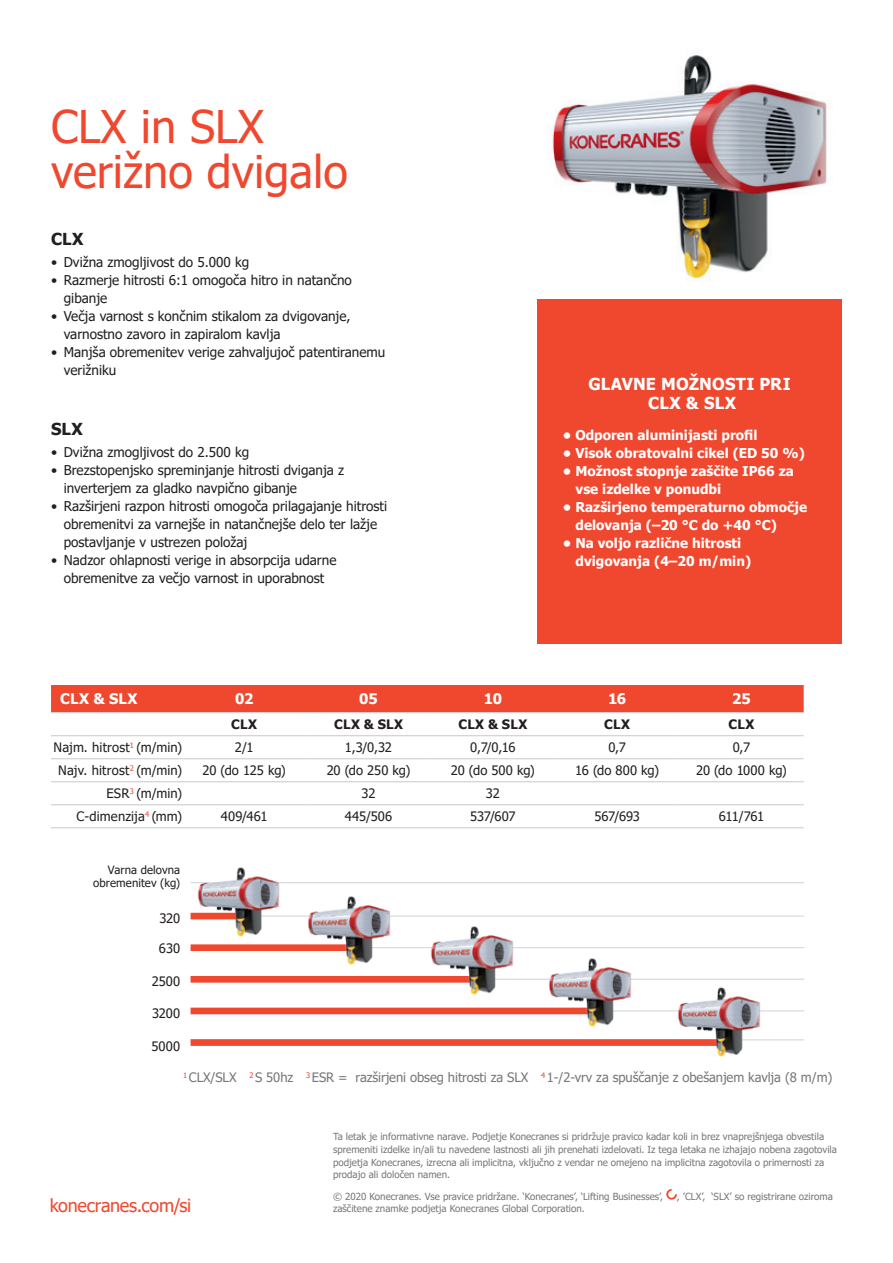
<style>
.page{position:relative;width:893px;height:1263px;background:#fff}
.page>*{position:absolute;margin:0;border:0;box-sizing:border-box;transform-origin:0 0}
.t1{font:45px/45px "Tahoma";color:#ef482f}
.t2{font:18px "Tahoma";letter-spacing:-.015em;color:#ef482f}
.t3{font:700 16.5px/18.8px "Tahoma";letter-spacing:.015em;color:#fff;text-align:center}
.t4{font:700 16.5px "Tahoma";letter-spacing:.02em;color:#231f20}
.t5{font:700 14.55px "Tahoma";color:#fff}
.t6{font:13.5px/18px "Tahoma";color:#231f20}
.t7{font:700 13.5px/18px "Tahoma";color:#fff}
.t8{font:13.05px "Tahoma";letter-spacing:.005em;color:#231f20}
.t9{font:13.05px "Tahoma";letter-spacing:-.005em;color:#76787b}
.t10{font:700 13.05px "Tahoma";letter-spacing:.03em;color:#231f20}
.t11{font:11.4px/13px "Tahoma";letter-spacing:.01em;color:#231f20;text-align:right}
.t12{font:9.75px/12.8px "Tahoma";color:#76787b}
</style>
<div class="page">
<svg style="left:666px;top:1189px;width:11px;height:10px"></svg>
<img style="left:552px;top:55px;width:275px;height:226px">
<hr style="left:191px;top:882px;width:613px;height:1px;background:#d1d2d4">
<hr style="left:191px;top:1039px;width:613px;height:1px;background:#d1d2d4">
<hr style="left:191px;top:916px;width:613px;height:1px;background:#d1d2d4">
<hr style="left:191px;top:947px;width:613px;height:1px;background:#d1d2d4">
<hr style="left:191px;top:979px;width:613px;height:1px;background:#d1d2d4">
<hr style="left:191px;top:1010px;width:613px;height:1px;background:#d1d2d4">
<div style="left:191px;top:944px;width:177px;height:7px;background:#ef482f"></div>
<div style="left:191px;top:976px;width:297px;height:7px;background:#ef482f"></div>
<div style="left:191px;top:1007px;width:417px;height:7px;background:#ef482f"></div>
<div style="left:191px;top:1039px;width:544px;height:7px;background:#ef482f"></div>
<img style="left:191px;top:867px;width:95px;height:70px">
<img style="left:302px;top:896px;width:94px;height:69px">
<img style="left:425px;top:926px;width:94px;height:69px">
<img style="left:543px;top:958px;width:94px;height:69px">
<img style="left:672px;top:987px;width:94px;height:70px">
<div style="left:537px;top:299px;width:305px;height:345px;background:#ef482f"></div>
<div style="left:51px;top:685px;width:753px;height:27px;background:#ef482f"></div>
<hr style="left:51px;top:712px;width:131px;height:1px;background:#d1d2d4">
<hr style="left:182px;top:712px;width:124px;height:1px;background:#d1d2d4">
<hr style="left:306px;top:712px;width:125px;height:1px;background:#d1d2d4">
<hr style="left:431px;top:712px;width:124px;height:1px;background:#d1d2d4">
<hr style="left:555px;top:712px;width:124px;height:1px;background:#d1d2d4">
<hr style="left:679px;top:712px;width:125px;height:1px;background:#d1d2d4">
<hr style="left:51px;top:735px;width:131px;height:1px;background:#d1d2d4">
<hr style="left:182px;top:735px;width:124px;height:1px;background:#d1d2d4">
<hr style="left:306px;top:735px;width:125px;height:1px;background:#d1d2d4">
<hr style="left:431px;top:735px;width:124px;height:1px;background:#d1d2d4">
<hr style="left:555px;top:735px;width:124px;height:1px;background:#d1d2d4">
<hr style="left:679px;top:735px;width:125px;height:1px;background:#d1d2d4">
<hr style="left:51px;top:758px;width:131px;height:1px;background:#d1d2d4">
<hr style="left:182px;top:758px;width:124px;height:1px;background:#d1d2d4">
<hr style="left:306px;top:758px;width:125px;height:1px;background:#d1d2d4">
<hr style="left:431px;top:758px;width:124px;height:1px;background:#d1d2d4">
<hr style="left:555px;top:758px;width:124px;height:1px;background:#d1d2d4">
<hr style="left:679px;top:758px;width:125px;height:1px;background:#d1d2d4">
<hr style="left:51px;top:781px;width:131px;height:1px;background:#d1d2d4">
<hr style="left:182px;top:781px;width:124px;height:1px;background:#d1d2d4">
<hr style="left:306px;top:781px;width:125px;height:1px;background:#d1d2d4">
<hr style="left:431px;top:781px;width:124px;height:1px;background:#d1d2d4">
<hr style="left:555px;top:781px;width:124px;height:1px;background:#d1d2d4">
<hr style="left:679px;top:781px;width:125px;height:1px;background:#d1d2d4">
<hr style="left:51px;top:804px;width:131px;height:1px;background:#d1d2d4">
<hr style="left:182px;top:804px;width:124px;height:1px;background:#d1d2d4">
<hr style="left:306px;top:804px;width:125px;height:1px;background:#d1d2d4">
<hr style="left:431px;top:804px;width:124px;height:1px;background:#d1d2d4">
<hr style="left:555px;top:804px;width:124px;height:1px;background:#d1d2d4">
<hr style="left:679px;top:804px;width:125px;height:1px;background:#d1d2d4">
<hr style="left:51px;top:827px;width:131px;height:1px;background:#d1d2d4">
<hr style="left:182px;top:827px;width:124px;height:1px;background:#d1d2d4">
<hr style="left:306px;top:827px;width:125px;height:1px;background:#d1d2d4">
<hr style="left:431px;top:827px;width:124px;height:1px;background:#d1d2d4">
<hr style="left:555px;top:827px;width:124px;height:1px;background:#d1d2d4">
<hr style="left:679px;top:827px;width:125px;height:1px;background:#d1d2d4">
<h1 class="t1" style="left:51px;top:106px;width:298px">CLX in SLX verižno dvigalo</h1>
<p class="t4" style="left:51px;top:227px;width:34px">CLX</p>
<p class="t6" style="left:51px;top:254px;width:200px">• Dvižna zmogljivost do 5.000 kg</p>
<p class="t6" style="left:64px;top:272px;width:290px;text-indent:-13px">• Razmerje hitrosti 6:1 omogoča hitro in natančno gibanje</p>
<p class="t6" style="left:64px;top:308px;width:288px;text-indent:-13px">• Večja varnost s končnim stikalom za dvigovanje, varnostno zavoro in zapiralom kavlja</p>
<p class="t6" style="left:64px;top:344px;width:323px;text-indent:-13px">• Manjša obremenitev verige zahvaljujoč patentiranemu verižniku</p>
<p class="t4" style="left:51px;top:417px;width:33px">SLX</p>
<p class="t6" style="left:51px;top:444px;width:200px">• Dvižna zmogljivost do 2.500 kg</p>
<p class="t6" style="left:64px;top:462px;width:282px;text-indent:-13px">• Brezstopenjsko spreminjanje hitrosti dviganja z inverterjem za gladko navpično gibanje</p>
<p class="t6" style="left:64px;top:498px;width:325px;text-indent:-13px">• Razširjeni razpon hitrosti omogoča prilagajanje hitrosti obremenitvi za varnejše in natančnejše delo ter lažje postavljanje v ustrezen položaj</p>
<p class="t6" style="left:51px;top:552px;width:287px;text-align:center">• Nadzor ohlapnosti verige in absorpcija udarne obremenitve za večjo varnost in uporabnost</p>
<p class="t3" style="left:588px;top:375px;width:204px">GLAVNE MOŽNOSTI PRI<br>CLX &amp; SLX</p>
<p class="t7" style="left:563px;top:426px;width:196px">• Odporen aluminijasti profil</p>
<p class="t7" style="left:563px;top:444px;width:243px">• Visok obratovalni cikel (ED 50 %)</p>
<p class="t7" style="left:575px;top:462px;width:220px;text-indent:-13px">• Možnost stopnje zaščite IP66 za vse izdelke v ponudbi</p>
<p class="t7" style="left:575px;top:498px;width:233px;text-indent:-13px">• Razširjeno temperaturno območje delovanja (–20 °C do +40 °C)</p>
<p class="t7" style="left:575px;top:534px;width:177px;text-indent:-13px">• Na voljo različne hitrosti dvigovanja (4–20 m/min)</p>
<p class="t5" style="left:60px;top:689px;width:79px">CLX &amp; SLX</p>
<p class="t5" style="left:235px;top:689px;width:20px">02</p>
<p class="t5" style="left:359px;top:689px;width:20px">05</p>
<p class="t5" style="left:484px;top:689px;width:20px">10</p>
<p class="t5" style="left:608px;top:689px;width:20px">16</p>
<p class="t5" style="left:732px;top:689px;width:20px">25</p>
<p class="t10" style="left:231px;top:715px;width:27px">CLX</p>
<p class="t10" style="left:334px;top:715px;width:70px">CLX &amp; SLX</p>
<p class="t10" style="left:458px;top:715px;width:70px">CLX &amp; SLX</p>
<p class="t10" style="left:604px;top:715px;width:27px">CLX</p>
<p class="t10" style="left:729px;top:715px;width:27px">CLX</p>
<p class="t8" style="left:54px;top:739px;width:130px">Najm. hitrost<sup>1</sup> (m/min)</p>
<p class="t8" style="left:235px;top:739px;width:20px">2/1</p>
<p class="t8" style="left:345px;top:739px;width:49px">1,3/0,32</p>
<p class="t8" style="left:470px;top:739px;width:47px">0,7/0,16</p>
<p class="t8" style="left:608px;top:739px;width:19px">0,7</p>
<p class="t8" style="left:733px;top:739px;width:19px">0,7</p>
<p class="t8" style="left:58px;top:762px;width:125px">Najv. hitrost<sup>2</sup> (m/min)</p>
<p class="t8" style="left:203px;top:762px;width:85px">20 (do 125 kg)</p>
<p class="t8" style="left:327px;top:762px;width:85px">20 (do 250 kg)</p>
<p class="t8" style="left:451px;top:762px;width:85px">20 (do 500 kg)</p>
<p class="t8" style="left:575px;top:762px;width:85px">16 (do 800 kg)</p>
<p class="t8" style="left:696px;top:762px;width:92px">20 (do 1000 kg)</p>
<p class="t8" style="left:106px;top:785px;width:77px">ESR<sup>3</sup> (m/min)</p>
<p class="t8" style="left:362px;top:785px;width:15px">32</p>
<p class="t8" style="left:486px;top:785px;width:15px">32</p>
<p class="t8" style="left:77px;top:808px;width:107px">C-dimenzija<sup>4</sup> (mm)</p>
<p class="t8" style="left:221px;top:808px;width:48px">409/461</p>
<p class="t8" style="left:345px;top:808px;width:49px">445/506</p>
<p class="t8" style="left:470px;top:808px;width:47px">537/607</p>
<p class="t8" style="left:594px;top:808px;width:47px">567/693</p>
<p class="t8" style="left:719px;top:808px;width:47px">611/761</p>
<p class="t11" style="left:93px;top:864px;width:89px">Varna delovna obremenitev (kg)</p>
<p class="t8" style="left:159px;top:909px;width:22px">320</p>
<p class="t8" style="left:159px;top:940px;width:23px">630</p>
<p class="t8" style="left:152px;top:973px;width:30px">2500</p>
<p class="t8" style="left:152px;top:1005px;width:30px">3200</p>
<p class="t8" style="left:151px;top:1037px;width:30px">5000</p>
<p class="t9" style="left:183px;top:1069px;width:651px"><sup>1</sup> CLX/SLX <sup>2</sup> S 50hz <sup>3</sup> ESR = razširjeni obseg hitrosti za SLX <sup>4</sup> 1-/2-vrv za spuščanje z obešanjem kavlja (8 m/m)</p>
<h2 class="t2" style="left:50px;top:1193px;width:143px">konecranes.com/si</h2>
<p class="t12" style="left:333px;top:1131px;width:505px">Ta letak je informativne narave. Podjetje Konecranes si pridržuje pravico kadar koli in brez vnaprejšnjega obvestila spremeniti izdelke in/ali tu navedene lastnosti ali jih prenehati izdelovati. Iz tega letaka ne izhajajo nobena zagotovila podjetja Konecranes, izrecna ali implicitna, vključno z vendar ne omejeno na implicitna zagotovila o primernosti za prodajo ali določen namen.</p>
<p class="t12" style="left:333px;top:1190px;width:332px">© 2020 Konecranes. Vse pravice pridržane. ‘Konecranes’, ‘Lifting Businesses’,</p>
<p class="t12" style="left:677px;top:1190px;width:157px">, ’CLX’, ‘SLX’ so registrirane oziroma</p>
<p class="t12" style="left:333px;top:1202px;width:253px">zaščitene znamke podjetja Konecranes Global Corporation.</p>
</div>
